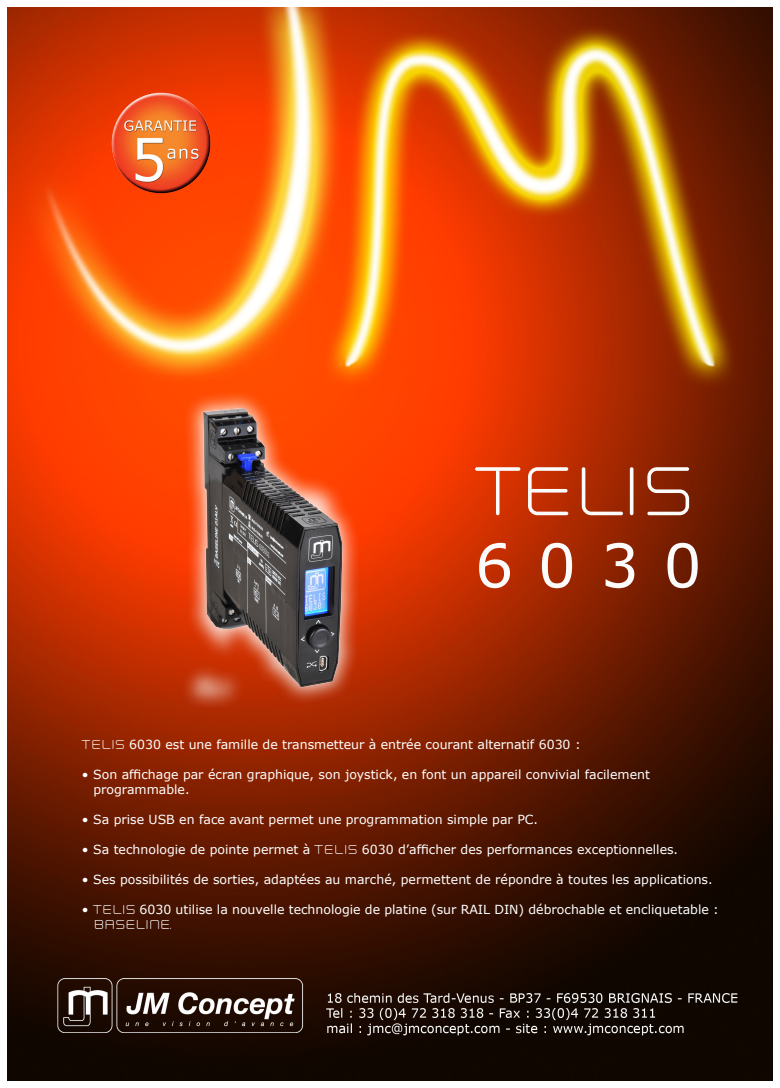
<style>
.page{position:relative;width:780px;height:1088px;background:#fff}
.page>*{position:absolute;margin:0;border:0;box-sizing:border-box;transform-origin:0 0}
.t1{font:60px "Neogrey";letter-spacing:.11em;color:#fcfcfc}
.t2{font:60px "Verdana";color:#fcfcfc}
.t3{font:12.5px "Verdana";color:#fff}
.t4{font:11.25px "Neogrey";letter-spacing:.15em;color:#fff}
.s1{font-family:"Neogrey";font-size:11.25px}
.s2{font-size:12.5px}
</style>
<div class="page">
<img style="left:7px;top:7px;width:765px;height:1074px">
<img style="left:106px;top:89px;width:109px;height:110px">
<div style="left:109px;top:90px;width:97px;height:78px;background:#fff;opacity:.75"></div>
<div style="left:113px;top:108px;width:100px;height:88px;background:#231f20;opacity:.75"></div>
<div style="left:177px;top:387px;width:181px;height:320px;background:#fff;opacity:.83"></div>
<img style="left:198px;top:406px;width:153px;height:285px">
<p class="t1" style="left:475px;top:454px;width:220px">TELIS</p>
<p class="t2" style="left:475px;top:524px;width:228px">6030</p>
<p class="t3" style="left:82px;top:735px;width:500px"><span class="s1">TEL IS</span> 6030 est une famille de transmetteur à entrée courant alternatif 6030 :</p>
<p class="t3" style="left:82px;top:765px;width:569px">• Son affichage par écran graphique, son joystick, en font un appareil convivial facilement</p>
<p class="t3" style="left:93px;top:780px;width:98px">programmable.</p>
<p class="t3" style="left:82px;top:810px;width:457px">• Sa prise USB en face avant permet une programmation simple par PC.</p>
<p class="t3" style="left:82px;top:840px;width:597px">• Sa technologie de pointe permet à <span class="s1">TEL IS</span> 6030 d’afficher des performances exceptionnelles.</p>
<p class="t3" style="left:82px;top:870px;width:632px">• Ses possibilités de sorties, adaptées au marché, permettent de répondre à toutes les applications.</p>
<p class="t3" style="left:82px;top:900px;width:638px">• <span class="s1">TEL IS</span> 6030 utilise la nouvelle technologie de platine (sur RAIL DIN) débrochable et encliquetable :</p>
<p class="t4" style="left:95px;top:917px;width:78px">BASELINE<span class="s2">.</span></p>
</div>
